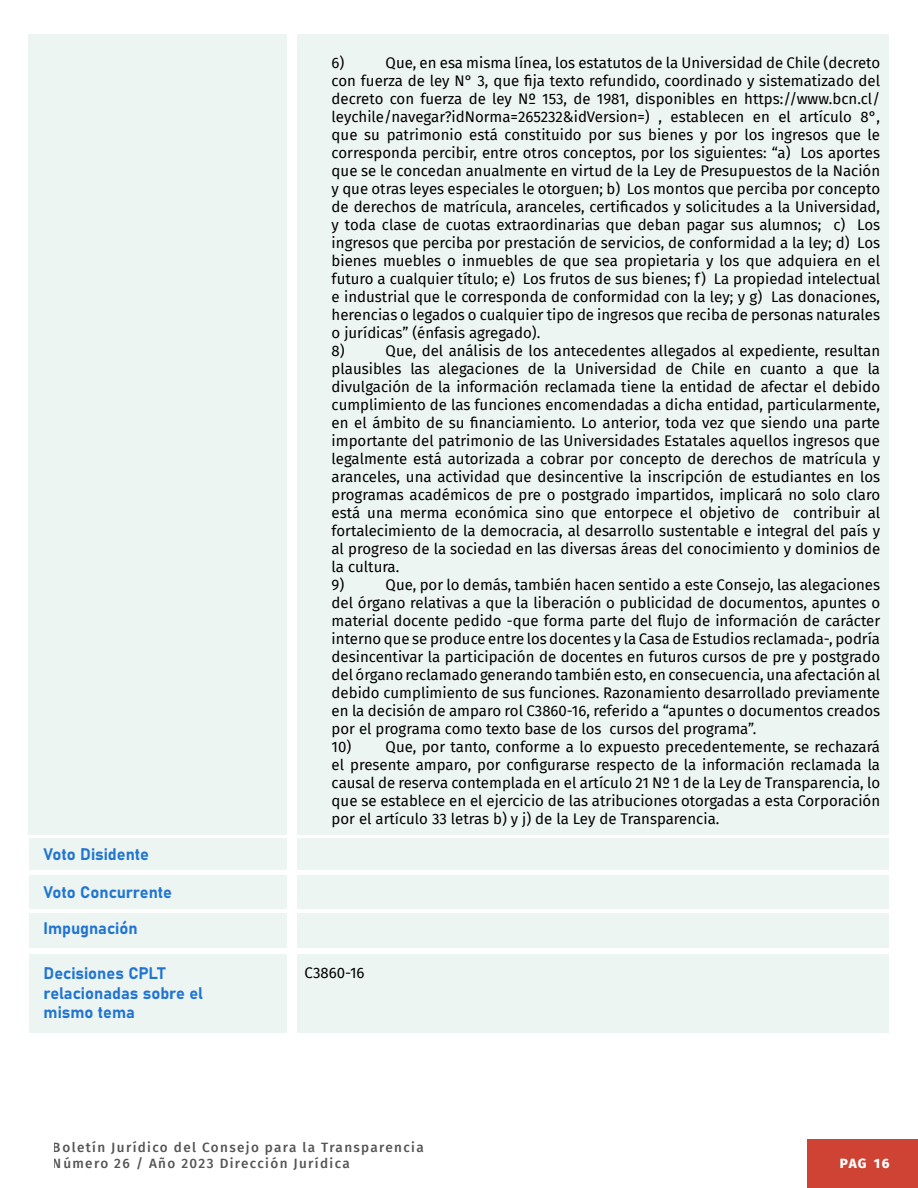
<style>
.page{position:relative;width:918px;height:1188px;background:#fff}
.page>*{position:absolute;margin:0;border:0;box-sizing:border-box;transform-origin:0 0}
.t1{font:16.5px/19.8px "Bahnschrift";color:#2175d1}
.t2{font:15px/18px "Fira Sans";color:#000}
.t3{font:500 13.5px/16.2px "Fira Sans";letter-spacing:.1em;color:#000}
.t4{font:800 13.5px "Fira Sans";color:#fff}
</style>
<div class="page">
<div style="left:807px;top:1140px;width:111px;height:48px;background:#ce4333"></div>
<div style="left:29px;top:34px;width:258px;height:800px;background:#edf5f3"></div>
<div style="left:298px;top:34px;width:591px;height:800px;background:#edf5f3"></div>
<div style="left:297px;top:954px;width:592px;height:78px;background:#edf5f3"></div>
<div style="left:297px;top:839px;width:592px;height:31px;background:#edf5f3"></div>
<div style="left:297px;top:875px;width:592px;height:33px;background:#edf5f3"></div>
<div style="left:297px;top:913px;width:592px;height:35px;background:#edf5f3"></div>
<div style="left:29px;top:839px;width:258px;height:31px;background:#edf5f3"></div>
<div style="left:29px;top:875px;width:258px;height:33px;background:#edf5f3"></div>
<div style="left:29px;top:913px;width:258px;height:35px;background:#edf5f3"></div>
<div style="left:29px;top:954px;width:258px;height:78px;background:#edf5f3"></div>
<p class="t2" style="left:332px;top:53px;width:550px;text-indent:54px">Que, en esa misma línea, los estatutos de la Universidad de Chile (decreto con fuerza de ley N° 3, que fija texto refundido, coordinado y sistematizado del decreto con fuerza de ley Nº 153, de 1981, disponibles en https://www.bcn.cl/ leychile/navegar?idNorma=265232&amp;idVersion=) , establecen en el artículo 8°, que su patrimonio está constituido por sus bienes y por los ingresos que le corresponda percibir, entre otros conceptos, por los siguientes: “a) Los aportes que se le concedan anualmente en virtud de la Ley de Presupuestos de la Nación y que otras leyes especiales le otorguen; b) Los montos que perciba por concepto de derechos de matrícula, aranceles, certificados y solicitudes a la Universidad, y toda clase de cuotas extraordinarias que deban pagar sus alumnos; c) Los ingresos que perciba por prestación de servicios, de conformidad a la ley; d) Los bienes muebles o inmuebles de que sea propietaria y los que adquiera en el futuro a cualquier título; e) Los frutos de sus bienes; f) La propiedad intelectual e industrial que le corresponda de conformidad con la ley; y g) Las donaciones, herencias o legados o cualquier tipo de ingresos que reciba de personas naturales o jurídicas” (énfasis agregado).<br>8)</p>
<p class="t2" style="left:332px;top:53px;width:14px">6)</p>
<p class="t2" style="left:332px;top:341px;width:550px;text-indent:54px">Que, del análisis de los antecedentes allegados al expediente, resultan plausibles las alegaciones de la Universidad de Chile en cuanto a que la divulgación de la información reclamada tiene la entidad de afectar el debido cumplimiento de las funciones encomendadas a dicha entidad, particularmente, en el ámbito de su financiamiento. Lo anterior, toda vez que siendo una parte importante del patrimonio de las Universidades Estatales aquellos ingresos que legalmente está autorizada a cobrar por concepto de derechos de matrícula y aranceles, una actividad que desincentive la inscripción de estudiantes en los programas académicos de pre o postgrado impartidos, implicará no solo claro está una merma económica sino que entorpece el objetivo de contribuir al fortalecimiento de la democracia, al desarrollo sustentable e integral del país y al progreso de la sociedad en las diversas áreas del conocimiento y dominios de la cultura.<br>9)</p>
<p class="t2" style="left:332px;top:575px;width:550px;text-align:justify;text-indent:54px">Que, por lo demás, también hacen sentido a este Consejo, las alegaciones del órgano relativas a que la liberación o publicidad de documentos, apuntes o material docente pedido -que forma parte del flujo de información de carácter interno que se produce entre los docentes y la Casa de Estudios reclamada-, podría desincentivar la participación de docentes en futuros cursos de pre y postgrado del órgano reclamado generando también esto, en consecuencia, una afectación al debido cumplimiento de sus funciones. Razonamiento desarrollado previamente en la decisión de amparo rol C3860-16, referido a “apuntes o documentos creados por el programa como texto base de los cursos del programa”.</p>
<p class="t2" style="left:332px;top:737px;width:550px;text-align:justify">10) Que, por tanto, conforme a lo expuesto precedentemente, se rechazará el presente amparo, por configurarse respecto de la información reclamada la causal de reserva contemplada en el artículo 21 Nº 1 de la Ley de Transparencia, lo que se establece en el ejercicio de las atribuciones otorgadas a esta Corporación por el artículo 33 letras b) y j) de la Ley de Transparencia.</p>
<p class="t1" style="left:44px;top:843px;width:107px">Voto Disidente</p>
<p class="t1" style="left:44px;top:874px;width:130px;line-height:35.4px">Voto Concurrente<br>Impugnación</p>
<p class="t1" style="left:44px;top:962px;width:161px">Decisiones CPLT relacionadas sobre el mismo tema</p>
<p class="t2" style="left:305px;top:963px;width:61px">C3860-16</p>
<p class="t3" style="left:53px;top:1139px;width:372px">Boletín Jurídico del Consejo para la Transparencia<br>Número 26 / Año 2023 Dirección Jurídica</p>
<p class="t4" style="left:840px;top:1151px;width:51px">PAG 16</p>
</div>
